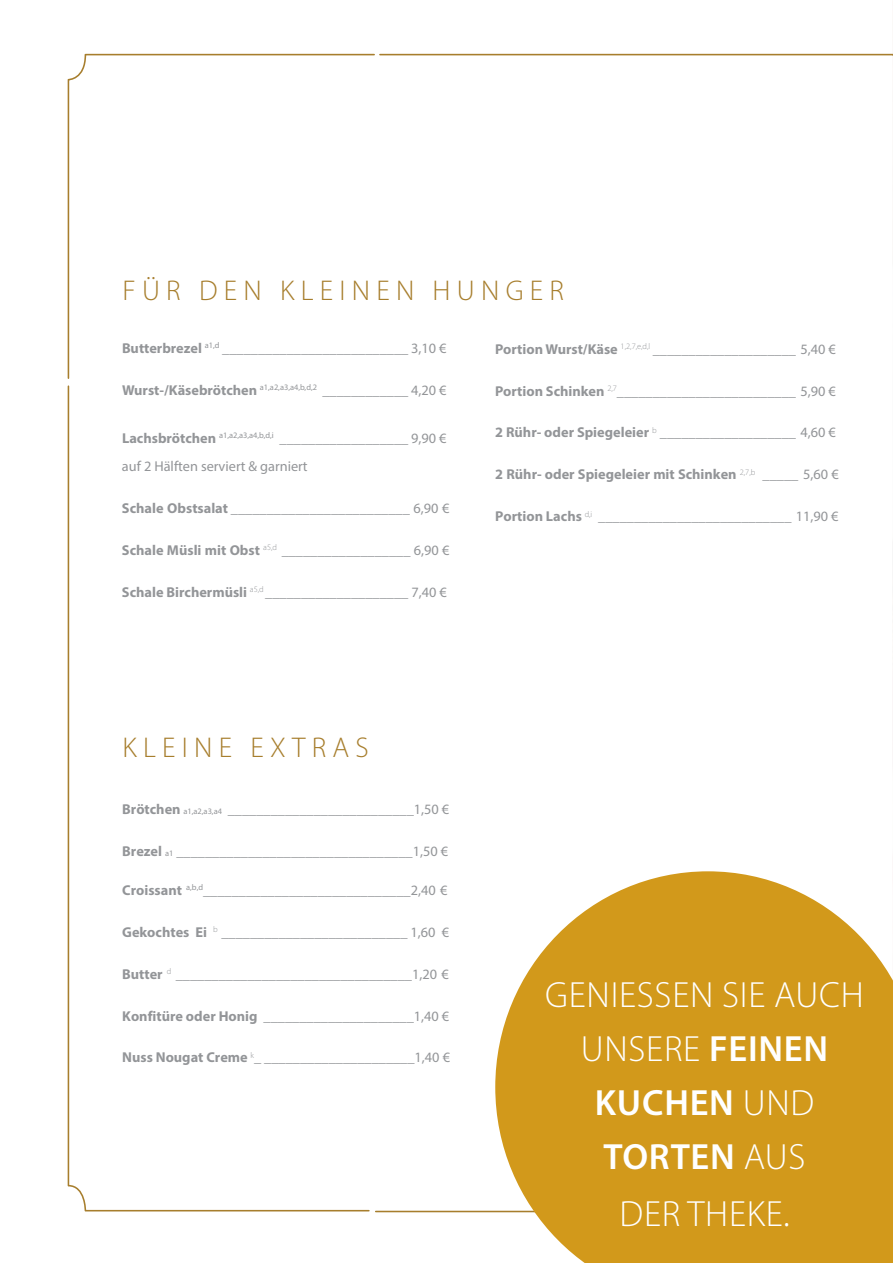
<style>
.page{position:relative;width:893px;height:1263px;background:#fff}
.page>*{position:absolute;margin:0;border:0;box-sizing:border-box;transform-origin:0 0}
.t1{font:300 36.6px/54.8px "Myriad Pro";letter-spacing:.02em;color:#fff;text-align:center}
.t2{font:300 28.65px "Myriad Pro";letter-spacing:.22em;color:#a77e2d}
.t3{font:14.25px/27.6px "Myriad Pro";color:#939598}
.t4{font:700 14.25px "Myriad Pro";color:#939598}
.s1{font-weight:700}
.s2{font-weight:400}
.s3{font-weight:400;font-size:8.4px}
.s4{font-size:8.4px}
.s5{font-weight:600}
.s6{font-size:38.4px}
</style>
<div class="page">
<svg style="left:67px;top:53px;width:308px;height:326px"></svg>
<hr style="left:376px;top:1211px;width:517px;height:1px;background:#a77e2d">
<svg style="left:67px;top:385px;width:303px;height:827px"></svg>
<hr style="left:380px;top:54px;width:513px;height:1px;background:#a77e2d">
<svg style="left:495px;top:871px;width:398px;height:392px;background:#d8a73c"></svg>
<div style="left:809px;top:1101px;width:84px;height:162px;background:#d2991b"></div>
<h2 class="t2" style="left:123px;top:273px;width:443px">FÜR DEN KLEINEN HUNGER</h2>
<p class="t3" style="left:122px;top:334px;width:326px"><span class="s1">Butterbrezel</span> <sup>a1,d</sup> __________________________ 3,10 €</p>
<p class="t4" style="left:122px;top:381px;width:326px">Wurst-/Käsebrötchen <sup>a1,a2,a3,a4,b,d,2</sup> <span class="s2">____________ 4,20 €</span></p>
<p class="t3" style="left:122px;top:424px;width:326px"><span class="s1">Lachsbrötchen</span> <sup>a1,a2,a3,a4,b,d,i</sup> __________________ 9,90 € auf 2 Hälften serviert &amp; garniert</p>
<p class="t3" style="left:122px;top:494px;width:329px"><span class="s1">Schale Obstsalat</span> _________________________ 6,90 €</p>
<p class="t3" style="left:122px;top:536px;width:329px"><span class="s1">Schale Müsli mit Obst</span> <sup>a5,d</sup> __________________ 6,90 €</p>
<p class="t3" style="left:122px;top:578px;width:326px"><span class="s1">Schale Birchermüsli</span> <sup>a5,d</sup> ____________________ 7,40 €</p>
<p class="t3" style="left:495px;top:335px;width:342px"><span class="s1">Portion Wurst/Käse</span> <sup>1,2,7,e,d,l</sup> ____________________ 5,40 €</p>
<p class="t3" style="left:495px;top:377px;width:342px"><span class="s1">Portion Schinken</span> <sup>2,7</sup> _________________________ 5,90 €</p>
<p class="t3" style="left:495px;top:419px;width:342px"><span class="s1">2 Rühr- oder Spiegeleier</span> <sup>b</sup> ___________________ 4,60 €</p>
<p class="t4" style="left:495px;top:465px;width:345px">2 Rühr- oder Spiegeleier mit Schinken <sup>2,7,b</sup> <span class="s2">_____ 5,60 €</span></p>
<p class="t3" style="left:495px;top:503px;width:345px"><span class="s1">Portion Lachs</span> <sup>d,i</sup> ___________________________ 11,90 €</p>
<h2 class="t2" style="left:123px;top:730px;width:248px">KLEINE EXTRAS</h2>
<p class="t4" style="left:122px;top:800px;width:329px">Brötchen <span class="s3">a1,a2,a3,a4</span> __________________________<span class="s2">1,50 €</span></p>
<p class="t3" style="left:122px;top:837px;width:327px"><span class="s1">Brezel</span> <span class="s4">a1</span> _________________________________1,50 €</p>
<p class="t3" style="left:122px;top:876px;width:327px"><span class="s1">Croissant</span> <sup>a,b,d</sup>_____________________________2,40 €</p>
<p class="t3" style="left:122px;top:918px;width:328px"><span class="s1">Gekochtes Ei</span> <sup>b</sup> __________________________ 1,60 €</p>
<p class="t3" style="left:122px;top:960px;width:328px"><span class="s1">Butter</span> <sup>d</sup> _________________________________1,20 €</p>
<p class="t3" style="left:122px;top:1002px;width:329px"><span class="s1">Konfitüre oder Honig</span> _____________________1,40 €</p>
<p class="t3" style="left:122px;top:1044px;width:329px"><span class="s1">Nuss Nougat Creme</span> <sup>k</sup>_ _____________________1,40 €</p>
<h1 class="t1" style="left:545px;top:967px;width:320px">GENIESSEN SIE AUCH<br>UNSERE <span class="s5">FEINEN<br>KUCHEN</span> UND<br><span class="s5">TORTEN</span> AUS<br>DER THEKE<span class="s6">.</span></h1>
</div>
